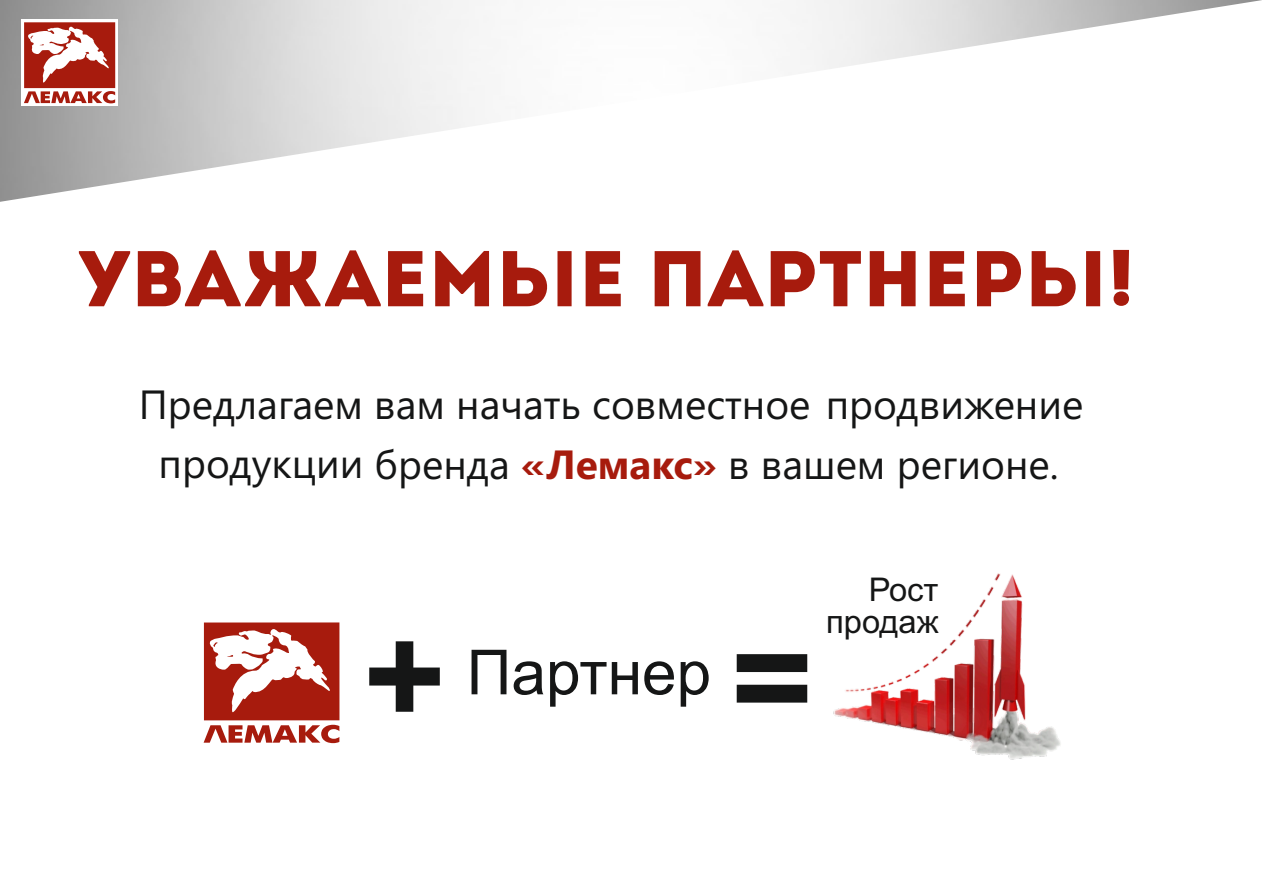
<style>
.page{position:relative;width:1262px;height:893px;background:#fff}
.page>*{position:absolute;margin:0;border:0;box-sizing:border-box;transform-origin:0 0}
.t1{font:700 140.7px "Arial";color:#151616}
.t2{font:78.75px "Intro";color:#a71b0d}
.t3{font:62.1px "Arial";color:#151616}
.t4{font:40.65px/60.6px "Segoe UI";color:#151616;text-align:center}
.t5{font:32.7px/32.2px "Arial";color:#151616;text-align:right}
.s1{font-weight:700;color:#a71b0d}
</style>
<div class="page">
<div style="left:22px;top:20px;width:96px;height:86px;background:linear-gradient(to right,#fff,#fff)"></div>
<svg style="left:24px;top:22px;width:91px;height:81px"></svg>
<svg style="left:204px;top:622px;width:135px;height:121px"></svg>
<img style="left:833px;top:573px;width:228px;height:187px">
<h2 class="t2" style="left:78px;top:247px;width:1058px">Уважаемые Партнеры!</h2>
<p class="t4" style="left:139px;top:378px;width:946px">Предлагаем вам начать совместное продвижение продукции бренда <span class="s1">«Лемакс»</span> в вашем регионе.</p>
<h1 class="t1" style="left:363px;top:623px;width:84px">+</h1>
<h3 class="t3" style="left:467px;top:649px;width:246px">Партнер</h3>
<h1 class="t1" style="left:731px;top:625px;width:84px">=</h1>
<p class="t5" style="left:826px;top:576px;width:114px">Рост продаж</p>
</div>
